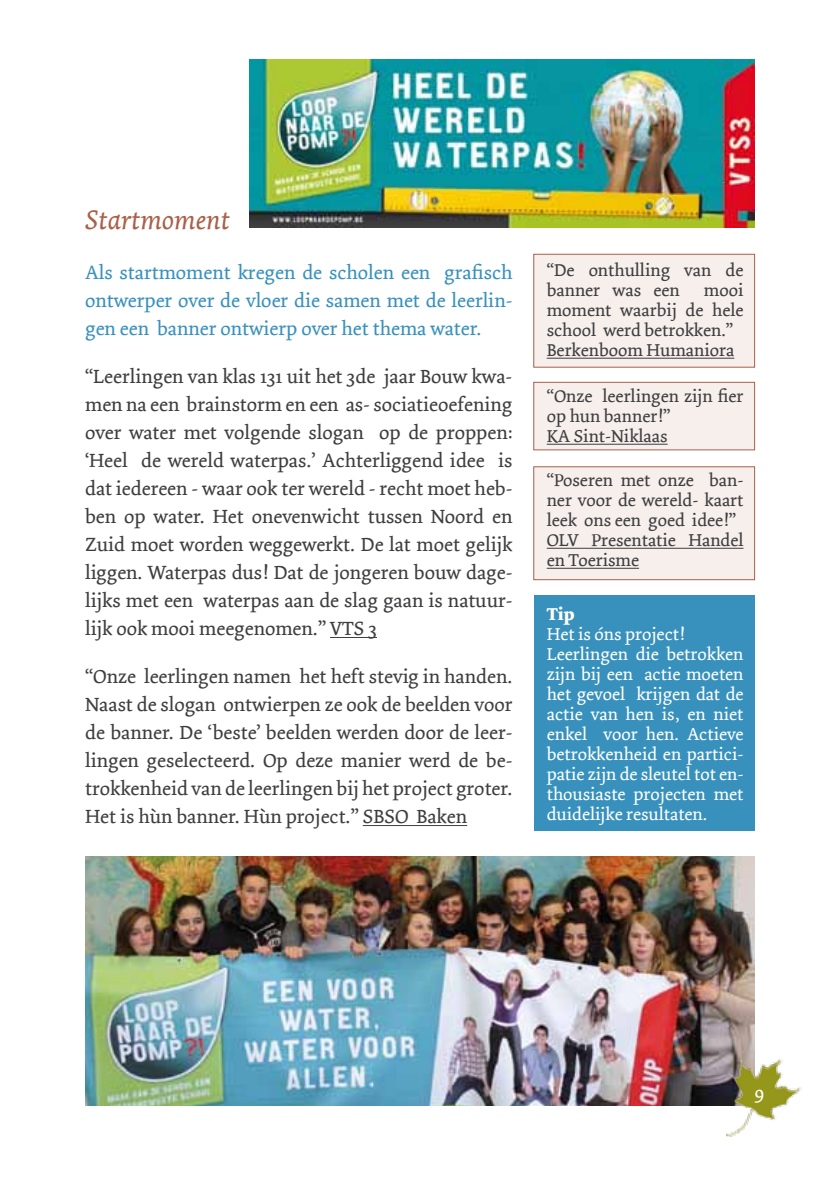
<style>
.page{position:relative;width:840px;height:1191px;background:#fff}
.page>*{position:absolute;margin:0;border:0;box-sizing:border-box;transform-origin:0 0}
.t1{font:italic 28px "Dolly";color:#aa6048}
.t2{font:20px/28px "Dolly";color:#3e3d40;text-align:justify}
.t3{font:20px/28px "Dolly";color:#3891bd;text-align:justify}
.t4{font:20px "Dolly";color:#fff}
.t5{font:18px/20px "Dolly";color:#3e3d40}
.t6{font:18px/20px "Dolly";color:#fff}
.t7{font:700 18px "Dolly";color:#fff}
</style>
<div class="page">
<div style="left:533px;top:466px;width:221px;height:114px;background:#f6efeb;border:1px solid #aa6048"></div>
<div style="left:533px;top:595px;width:221px;height:236px;background:#3891bd"></div>
<div style="left:533px;top:382px;width:221px;height:68px;background:#f6efeb;border:1px solid #aa6048"></div>
<div style="left:533px;top:254px;width:221px;height:113px;background:#f6efeb;border:1px solid #aa6048"></div>
<hr style="left:330px;top:637px;width:47px;height:1px;background:#3e3d40">
<hr style="left:362px;top:825px;width:105px;height:1px;background:#3e3d40">
<img style="left:249px;top:60px;width:505px;height:168px">
<hr style="left:546px;top:358px;width:188px;height:1px;background:#3e3d40">
<hr style="left:546px;top:444px;width:121px;height:1px;background:#3e3d40">
<hr style="left:546px;top:548px;width:197px;height:1px;background:#3e3d40">
<hr style="left:546px;top:568px;width:92px;height:1px;background:#3e3d40">
<img style="left:85px;top:856px;width:668px;height:249px">
<img style="left:726px;top:1056px;width:76px;height:80px">
<h1 class="t1" style="left:85px;top:203px;width:146px">Startmoment</h1>
<p class="t3" style="left:85px;top:259px;width:428px">Als startmoment kregen de scholen een grafisch ontwerper over de vloer die samen met de leerlin&shy;gen een banner ontwierp over het thema water.</p>
<p class="t2" style="left:85px;top:363px;width:428px">“Leerlingen van klas 131 uit het 3de jaar Bouw kwa&shy;men na een brainstorm en een as- sociatieoefening over water met volgende slogan op de proppen: ‘Heel de wereld waterpas.’ Achterliggend idee is dat iedereen - waar ook ter wereld - recht moet heb&shy;ben op water. Het onevenwicht tussen Noord en Zuid moet worden weggewerkt. De lat moet gelijk liggen. Waterpas dus! Dat de jongeren bouw dage&shy;lijks met een waterpas aan de slag gaan is natuur&shy;lijk ook mooi meegenomen.” VTS 3</p>
<p class="t2" style="left:85px;top:663px;width:428px">“Onze leerlingen namen het heft stevig in handen.<br>Naast de slogan ontwierpen ze ook de beelden voor de banner. De ‘beste’ beelden werden door de leer&shy;lingen geselecteerd. Op deze manier werd de be&shy;trokkenheid van de leerlingen bij het project groter.<br>Het is hùn banner. Hùn project.” SBSO Baken</p>
<p class="t5" style="left:546px;top:261px;width:198px">“De onthulling van de banner was een</p>
<p class="t5" style="left:546px;top:281px;width:198px;text-indent:157px">mooi moment waarbij de hele school werd betrokken.”<br>Berkenboom Humaniora</p>
<p class="t5" style="left:546px;top:387px;width:198px">“Onze leerlingen zijn fier op hun banner!”<br>KA Sint-Niklaas</p>
<p class="t5" style="left:546px;top:471px;width:198px">“Poseren met onze ban&shy;ner voor de wereld- kaart leek ons een goed idee!”<br>OLV</p>
<p class="t5" style="left:546px;top:531px;width:198px;text-indent:45px">Presentatie Handel en Toerisme</p>
<p class="t7" style="left:546px;top:603px;width:29px">Tip</p>
<p class="t6" style="left:546px;top:625px;width:198px">Het is óns project!<br>Leerlingen die betrokken zijn bij een actie moeten het gevoel krijgen dat de actie van hen is, en niet enkel voor hen. Actieve betrokkenheid en partici&shy;patie zijn de sleutel tot en&shy;thousiaste projecten met duidelijke resultaten.</p>
<p class="t4" style="left:754px;top:1080px;width:12px">9</p>
</div>
